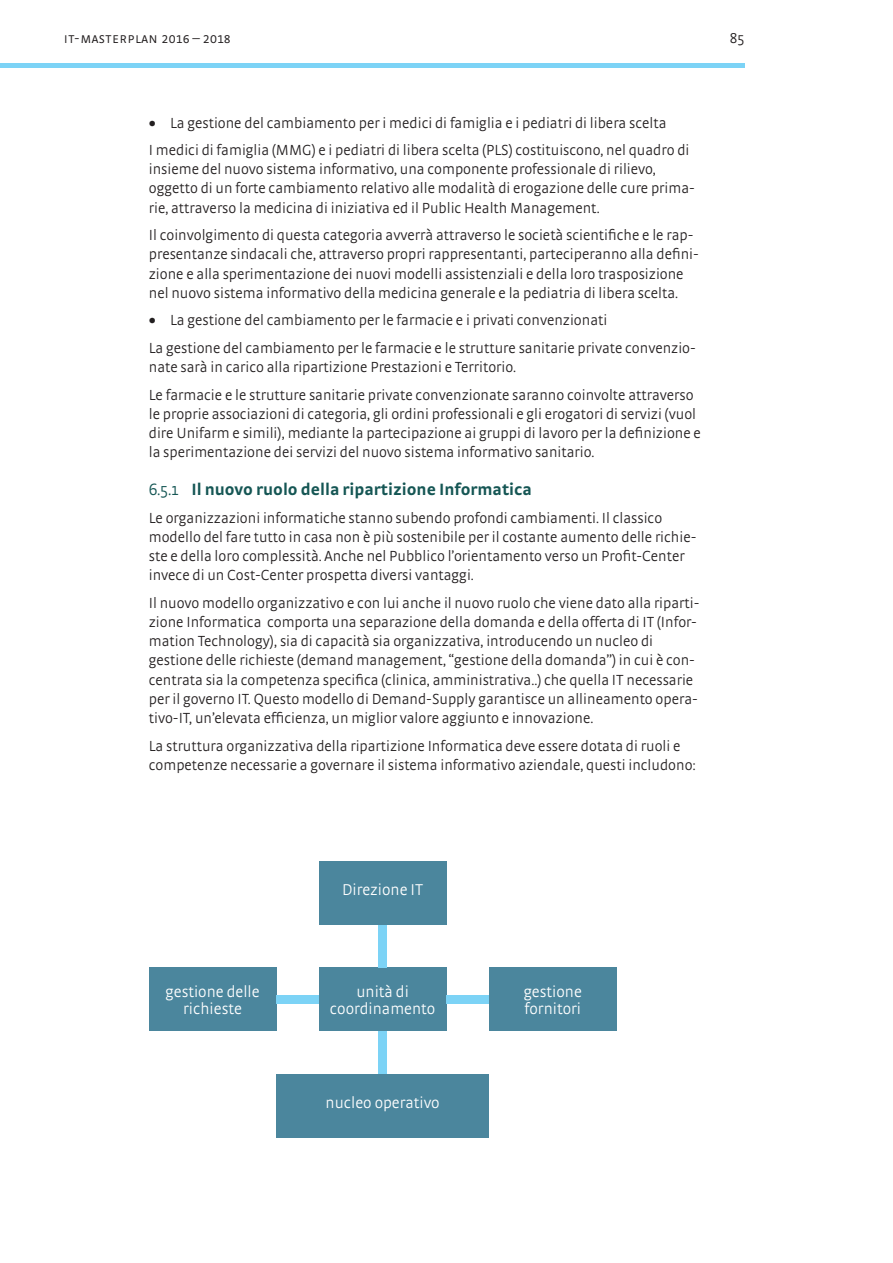
<style>
.page{position:relative;width:893px;height:1263px;background:#fff}
.page>*{position:absolute;margin:0;border:0;box-sizing:border-box;transform-origin:0 0}
.t1{font:700 17.25px "Strada OT";color:#155654}
.t2{font:300 16.5px/17px "Strada OT";color:#fff;text-align:center}
.t3{font:300 15.3px/19.2px "Strada OT";color:#231f20}
.t4{font:300 15px "Strada OT";letter-spacing:.03em;color:#231f20}
.s1{font-weight:300}
</style>
<div class="page">
<hr style="left:0;top:64px;width:744px;height:4px;background:#7cd3f6">
<div style="left:276px;top:1074px;width:213px;height:63px;background:#4b869d"></div>
<div style="left:319px;top:861px;width:127px;height:64px;background:#4b869d"></div>
<div style="left:319px;top:967px;width:127px;height:64px;background:#4b869d"></div>
<div style="left:489px;top:967px;width:128px;height:64px;background:#4b869d"></div>
<div style="left:149px;top:967px;width:127px;height:64px;background:#4b869d"></div>
<div style="left:276px;top:995px;width:43px;height:8px;background:#7cd3f6"></div>
<div style="left:446px;top:995px;width:43px;height:8px;background:#7cd3f6"></div>
<div style="left:378px;top:925px;width:9px;height:42px;background:#7cd3f6"></div>
<div style="left:378px;top:1031px;width:9px;height:43px;background:#7cd3f6"></div>
<p class="t4" style="left:64px;top:29px;width:169px">IT-Masterplan 2016 – 2018</p>
<p class="t4" style="left:730px;top:29px;width:16px">85</p>
<p class="t3" style="left:149px;top:109px;width:542px;line-height:27.6px">• La gestione del cambiamento per i medici di famiglia e i pediatri di libera scelta<br>I medici di famiglia (MMG) e i pediatri di libera scelta (PLS) costituiscono, nel quadro di</p>
<p class="t3" style="left:149px;top:160px;width:548px">insieme del nuovo sistema informativo, una componente professionale di rilievo, oggetto di un forte cambiamento relativo alle modalità di erogazione delle cure prima&shy;rie, attraverso la medicina di iniziativa ed il Public Health Management.</p>
<p class="t3" style="left:149px;top:226px;width:552px">Il coinvolgimento di questa categoria avverrà attraverso le società scientifiche e le rap&shy;presentanze sindacali che, attraverso propri rappresentanti, parteciperanno alla defini&shy;zione e alla sperimentazione dei nuovi modelli assistenziali e della loro trasposizione nel nuovo sistema informativo della medicina generale e la pediatria di libera scelta.</p>
<p class="t3" style="left:149px;top:307px;width:549px;line-height:27.6px">• La gestione del cambiamento per le farmacie e i privati convenzionati<br>La gestione del cambiamento per le farmacie e le strutture sanitarie private convenzio-</p>
<p class="t3" style="left:149px;top:353px;width:546px;line-height:27.6px">nate sarà in carico alla ripartizione Prestazioni e Territorio.<br>Le farmacie e le strutture sanitarie private convenzionate saranno coinvolte attraverso</p>
<p class="t3" style="left:149px;top:404px;width:554px">le proprie associazioni di categoria, gli ordini professionali e gli erogatori di servizi (vuol dire Unifarm e simili), mediante la partecipazione ai gruppi di lavoro per la definizione e la sperimentazione dei servizi del nuovo sistema informativo sanitario.</p>
<p class="t1" style="left:149px;top:479px;width:385px"><span class="s1">6.5.1</span> Il nuovo ruolo della ripartizione Informatica</p>
<p class="t3" style="left:149px;top:508px;width:549px">Le organizzazioni informatiche stanno subendo profondi cambiamenti. Il classico modello del fare tutto in casa non è più sostenibile per il costante aumento delle richie&shy;ste e della loro complessità. Anche nel Pubblico l’orientamento verso un Profit-Center invece di un Cost-Center prospetta diversi vantaggi.</p>
<p class="t3" style="left:149px;top:594px;width:552px">Il nuovo modello organizzativo e con lui anche il nuovo ruolo che viene dato alla riparti&shy;zione Informatica comporta una separazione della domanda e della offerta di IT (Infor&shy;mation Technology), sia di capacità sia organizzativa, introducendo un nucleo di gestione delle richieste (demand management, “gestione della domanda”) in cui è con&shy;centrata sia la competenza specifica (clinica, amministrativa..) che quella IT necessarie per il governo IT. Questo modello di Demand-Supply garantisce un allineamento opera&shy;tivo-IT, un’elevata efficienza, un miglior valore aggiunto e innovazione.</p>
<p class="t3" style="left:149px;top:736px;width:548px">La struttura organizzativa della ripartizione Informatica deve essere dotata di ruoli e competenze necessarie a governare il sistema informativo aziendale, questi includono:</p>
<p class="t2" style="left:165px;top:983px;width:96px">gestione delle richieste</p>
<p class="t2" style="left:342px;top:881px;width:83px">Direzione IT</p>
<p class="t2" style="left:330px;top:983px;width:107px">unità di coordinamento</p>
<p class="t2" style="left:524px;top:983px;width:60px;text-align:left">gestione fornitori</p>
<p class="t2" style="left:326px;top:1094px;width:116px">nucleo operativo</p>
</div>
